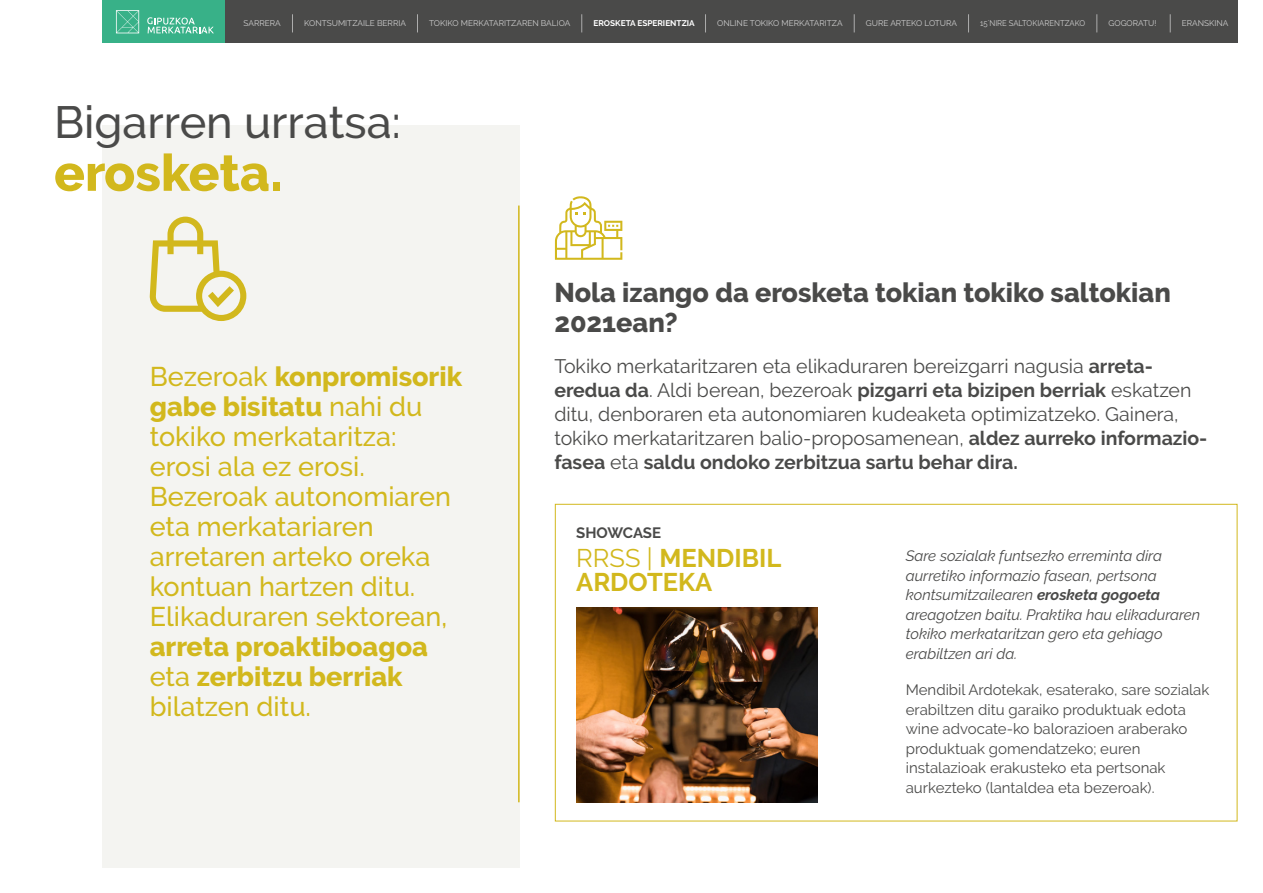
<style>
.page{position:relative;width:1263px;height:893px;background:#fff}
.page>*{position:absolute;margin:0;border:0;box-sizing:border-box;transform-origin:0 0}
.t1{font:800 51.15px "Raleway";color:#d2b81d}
.t2{font:500 45px "Raleway";color:#4a4a49}
.t3{font:500 27px/30px "Raleway";color:#d2b81d}
.t4{font:800 27px/30px "Raleway";color:#d2b81d}
.t5{font:800 27px/30px "Raleway";color:#4a4a49}
.t6{font:700 25.5px/24px "Raleway";color:#d2b81d}
.t7{font:19.5px/24px "Raleway";color:#4a4a49}
.t8{font:15px/19.5px "Raleway";color:#4a4a49}
.t9{font:italic 15px/19.5px "Raleway";color:#4a4a49}
.t10{font:700 15px "Raleway";letter-spacing:-.01em;color:#4a4a49}
.t11{font:8.25px "Raleway";color:#cfcfcf}
.t12{font:8.25px "Raleway";color:#cfcfcf;scale:.93 1}
.t13{font:700 8.25px "Raleway";color:#fff}
.s1{font-weight:800}
.s2{font-weight:500}
.s3{font-weight:700}
.s4{font-weight:400}
</style>
<div class="page">
<div style="left:102px;top:125px;width:418px;height:742px;background:#f4f4f1"></div>
<hr style="left:518px;top:206px;width:2px;height:596px;background:#d2b81d">
<svg style="left:555px;top:196px;width:67px;height:64px"></svg>
<svg style="left:150px;top:217px;width:96px;height:104px"></svg>
<img style="left:577px;top:607px;width:240px;height:195px">
<div style="left:102px;top:0;width:1135px;height:42px;background:#4a4a49"></div>
<div style="left:102px;top:0;width:123px;height:42px;background:#38b188"></div>
<svg style="left:116px;top:10px;width:23px;height:23px"></svg>
<svg style="left:147px;top:17px;width:67px;height:16px"></svg>
<svg style="left:292px;top:14px;width:1px;height:18px"></svg>
<svg style="left:417px;top:14px;width:1px;height:18px"></svg>
<svg style="left:581px;top:14px;width:1px;height:18px"></svg>
<svg style="left:705px;top:14px;width:1px;height:18px"></svg>
<svg style="left:854px;top:14px;width:1px;height:18px"></svg>
<svg style="left:968px;top:14px;width:1px;height:18px"></svg>
<svg style="left:1096px;top:14px;width:1px;height:18px"></svg>
<svg style="left:1170px;top:14px;width:1px;height:18px"></svg>
<p class="t11" style="left:244px;top:19px;width:39px">SARRERA</p>
<p class="t11" style="left:304px;top:19px;width:103px">KONTSUMITZAILE BERRIA</p>
<p class="t11" style="left:429px;top:19px;width:143px">TOKIKO MERKATARITZAREN BALIOA</p>
<p class="t13" style="left:593px;top:19px;width:103px">EROSKETA ESPERIENTZIA</p>
<p class="t11" style="left:717px;top:19px;width:127px">ONLINE TOKIKO MERKATARITZA</p>
<p class="t11" style="left:866px;top:19px;width:93px">GURE ARTEKO LOTURA</p>
<p class="t12" style="left:980px;top:19px;width:114px">15´NIRE SALTOKIARENTZAKO</p>
<p class="t11" style="left:1108px;top:19px;width:49px">GOGORATU!</p>
<p class="t11" style="left:1182px;top:19px;width:48px">ERANSKINA</p>
<h2 class="t2" style="left:54px;top:96px;width:348px">Bigarren urratsa:</h2>
<h1 class="t1" style="left:54px;top:144px;width:230px">erosketa.</h1>
<h3 class="t3" style="left:150px;top:361px;width:314px">Bezeroak <span class="s1">konpromisorik gabe bisitatu</span> nahi du tokiko merkataritza: erosi ala ez erosi.<br>Bezeroak autonomiaren eta merkatariaren arretaren arteko oreka kontuan hartzen ditu.<br>Elikaduraren sektorean,</h3>
<h3 class="t4" style="left:150px;top:631px;width:280px">arreta proaktiboagoa <span class="s2">eta</span> zerbitzu berriak <span class="s2">bilatzen ditu.</span></h3>
<h3 class="t5" style="left:554px;top:278px;width:618px">Nola izango da erosketa tokian tokiko saltokian<br>2021ean?</h3>
<p class="t7" style="left:554px;top:354px;width:654px">Tokiko merkataritzaren eta elikaduraren bereizgarri nagusia <span class="s3">arreta&shy;eredua da</span>. Aldi berean, bezeroak <span class="s3">pizgarri eta bizipen berriak</span> eskatzen ditu, denboraren eta autonomiaren kudeaketa optimizatzeko. Gainera, tokiko merkataritzaren balio-proposamenean, <span class="s3">aldez aurreko informazio&shy;fasea</span> eta <span class="s3">saldu ondoko zerbitzua sartu behar dira.</span></p>
<p class="t10" style="left:576px;top:524px;width:86px">SHOWCASE</p>
<h3 class="t6" style="left:576px;top:546px;width:207px"><span class="s4">RRSS |</span> MENDIBIL<br>ARDOTEKA</h3>
<p class="t9" style="left:906px;top:546px;width:296px">Sare sozialak funtsezko erreminta dira aurretiko informazio fasean, pertsona kontsumitzailearen <span class="s3">erosketa gogoeta </span>areagotzen baitu. Praktika hau elikaduraren tokiko merkataritzan gero eta gehiago erabiltzen ari da.</p>
<p class="t8" style="left:906px;top:680px;width:305px">Mendibil Ardotekak, esaterako, sare sozialak erabiltzen ditu garaiko produktuak edota wine advocate-ko balorazioen araberako produktuak gomendatzeko; euren instalazioak erakusteko eta pertsonak aurkezteko (lantaldea eta bezeroak).</p>
</div>
